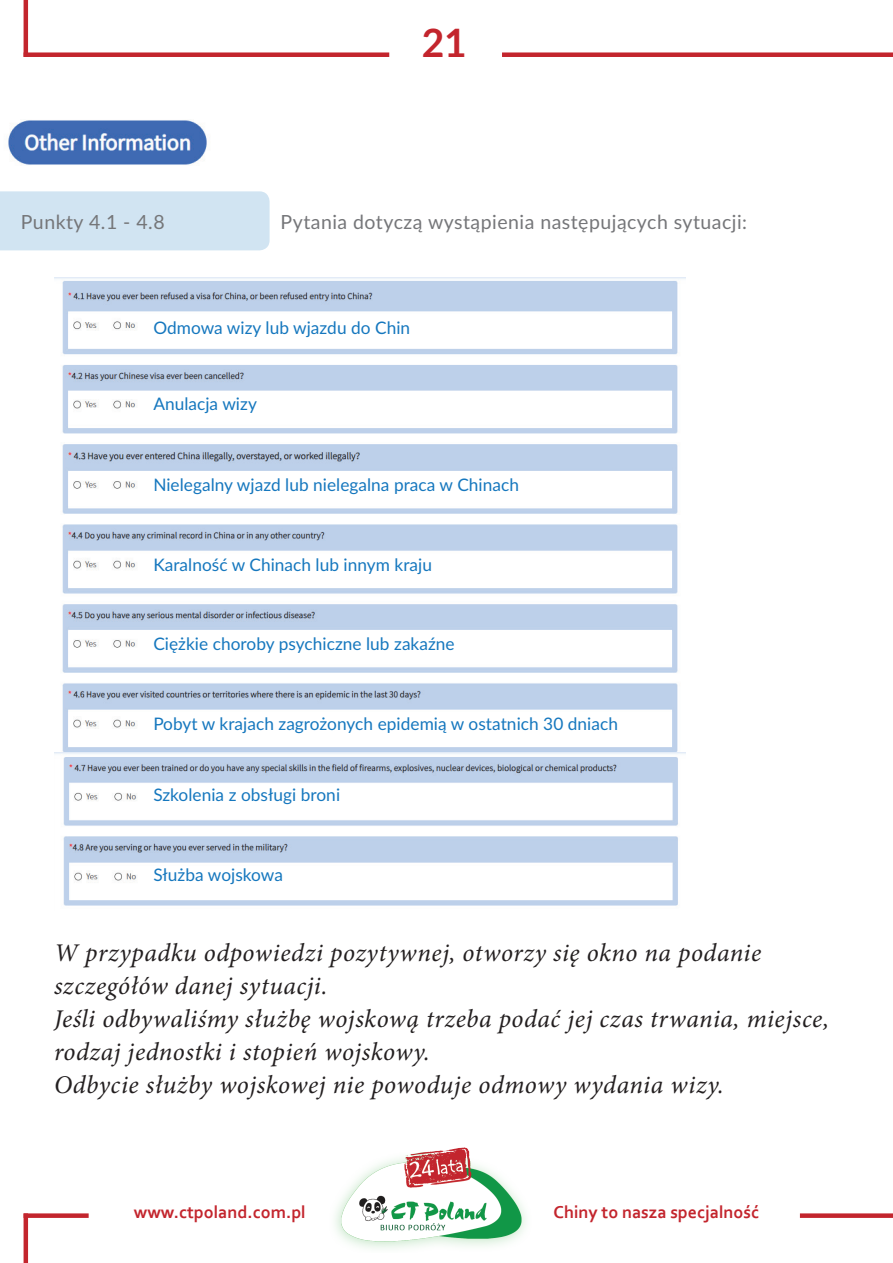
<style>
.page{position:relative;width:893px;height:1263px;background:#fff}
.page>*{position:absolute;margin:0;border:0;box-sizing:border-box;transform-origin:0 0}
.t1{font:700 39px "Lato";color:#c3252d}
.t2{font:italic 25.5px/33px "Minion Pro";letter-spacing:.02em;color:#231f20}
.t3{font:19.5px "Lato";letter-spacing:.025em;color:#757679}
.t4{font:700 18px "Corbel";color:#c3252d}
.t5{font:17.25px "Lato";letter-spacing:.005em;color:#1577be}
</style>
<div class="page">
<img style="left:335px;top:1147px;width:191px;height:102px">
<div style="left:24px;top:1213px;width:65px;height:5px;background:#c3252d"></div>
<div style="left:502px;top:52px;width:391px;height:5px;background:#c3252d"></div>
<div style="left:24px;top:52px;width:365px;height:5px;background:#c3252d"></div>
<hr style="left:24px;top:0;width:4px;height:57px;background:#c3252d">
<hr style="left:24px;top:1213px;width:4px;height:50px;background:#c3252d">
<img style="left:8px;top:120px;width:199px;height:45px">
<div style="left:0;top:191px;width:270px;height:59px;background:#d1e4f2"></div>
<img style="left:54px;top:277px;width:631px;height:629px">
<div style="left:153px;top:320px;width:499px;height:14px;background:#fff"></div>
<div style="left:153px;top:557px;width:499px;height:14px;background:#fff"></div>
<div style="left:153px;top:396px;width:499px;height:14px;background:#fff"></div>
<div style="left:153px;top:636px;width:499px;height:14px;background:#fff"></div>
<div style="left:153px;top:787px;width:499px;height:14px;background:#fff"></div>
<div style="left:153px;top:477px;width:499px;height:14px;background:#fff"></div>
<div style="left:153px;top:716px;width:499px;height:14px;background:#fff"></div>
<div style="left:153px;top:867px;width:499px;height:14px;background:#fff"></div>
<div style="left:800px;top:1213px;width:93px;height:5px;background:#c3252d"></div>
<h1 class="t1" style="left:422px;top:14px;width:46px">21</h1>
<p class="t3" style="left:21px;top:208px;width:145px">Punkty 4.1 - 4.8</p>
<p class="t3" style="left:281px;top:208px;width:468px">Pytania dotyczą wystąpienia następujących sytuacji:</p>
<p class="t5" style="left:153px;top:315px;width:258px">Odmowa wizy lub wjazdu do Chin</p>
<p class="t5" style="left:153px;top:392px;width:105px">Anulacja wizy</p>
<p class="t5" style="left:153px;top:473px;width:367px">Nielegalny wjazd lub nielegalna praca w Chinach</p>
<p class="t5" style="left:153px;top:552px;width:280px">Karalność w Chinach lub innym kraju</p>
<p class="t5" style="left:153px;top:631px;width:303px">Ciężkie choroby psychiczne lub zakaźne</p>
<p class="t5" style="left:153px;top:711px;width:466px">Pobyt w krajach zagrożonych epidemią w ostatnich 30 dniach</p>
<p class="t5" style="left:153px;top:783px;width:188px">Szkolenia z obsługi broni</p>
<p class="t5" style="left:153px;top:863px;width:131px">Służba wojskowa</p>
<p class="t2" style="left:54px;top:937px;width:777px">W przypadku odpowiedzi pozytywnej, otworzy się okno na podanie szczegółów danej sytuacji.<br>Jeśli odbywaliśmy służbę wojskową trzeba podać jej czas trwania, miejsce, rodzaj jednostki i stopień wojskowy.<br>Odbycie służby wojskowej nie powoduje odmowy wydania wizy.</p>
<p class="t4" style="left:134px;top:1201px;width:173px">www.ctpoland.com.pl</p>
<p class="t4" style="left:553px;top:1201px;width:207px">Chiny to nasza specjalność</p>
</div>
